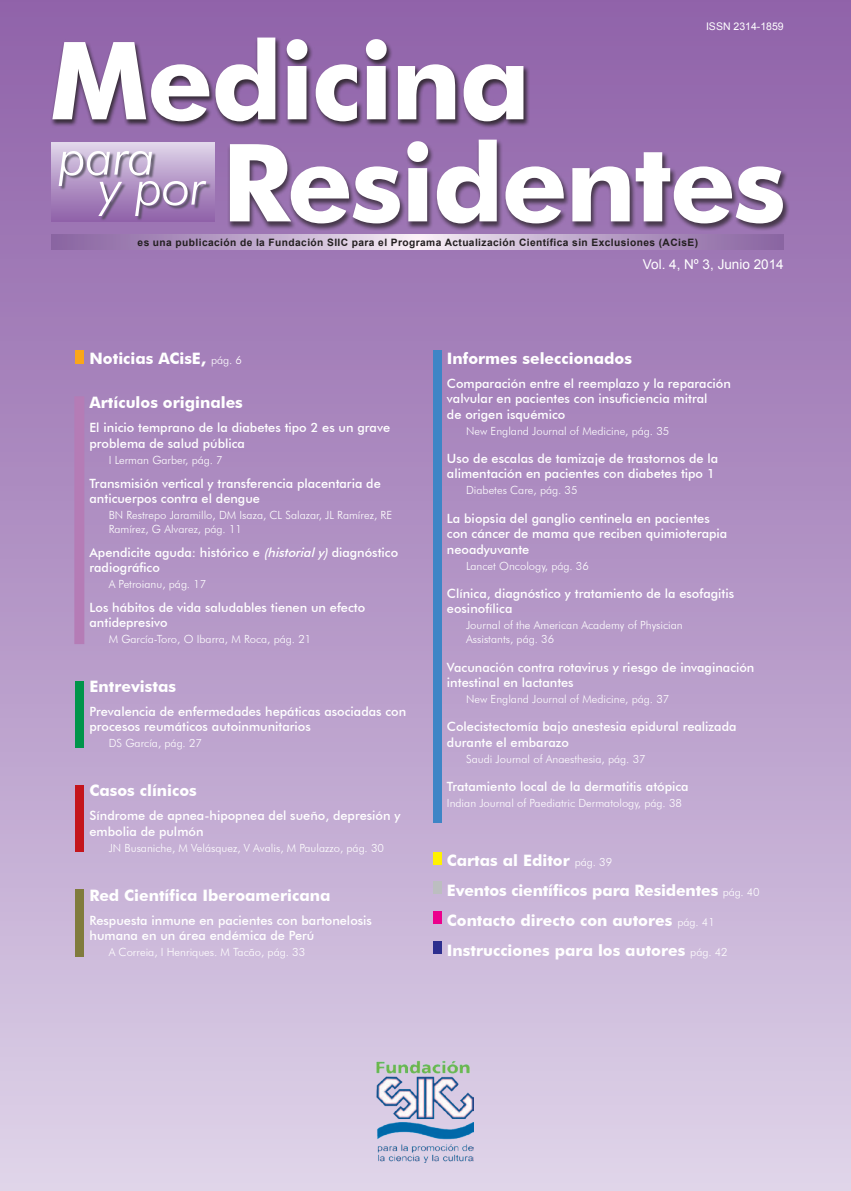
<style>
.page{position:relative;width:851px;height:1191px;background:#fff}
.page>*{position:absolute;margin:0;border:0;box-sizing:border-box;transform-origin:0 0}
.t1{font:700 108px "Futura BT";letter-spacing:-.02em;color:#fff}
.t2{font:italic 300 52.5px "Futura BT";letter-spacing:-.02em;color:#fff}
.t3{font:700 15.75px/30px "Futura BT";color:#fff}
.t4{font:13.5px "Arial";color:#fff}
.t5{font:500 12.75px/15.5px "Futura BT";color:#fff}
.t6{font:300 11.25px/13.8px "Futura BT";color:#fff}
.t7{font:10.5px "Arial";color:#fff}
.t8{font:700 10.2px "Arial";letter-spacing:.04em;color:#231f20}
.s1{font-weight:300;font-size:11.25px}
.s2{font-style:italic}
</style>
<div class="page">
<div style="left:0;top:0;width:850px;height:1191px;background:linear-gradient(to bottom,#8e60a8,#ddd1e8)"></div>
<div style="left:50px;top:36px;width:480px;height:93px;background:#231f20;opacity:.82"></div>
<div style="left:227px;top:139px;width:563px;height:92px;background:#231f20;opacity:.7"></div>
<svg style="left:52px;top:234px;width:731px;height:15px;background:#bca4c8"></svg>
<div style="left:52px;top:143px;width:162px;height:78px;background:linear-gradient(to bottom,#dfd3e9,#8e60a8)"></div>
<div style="left:60px;top:153px;width:151px;height:68px;background:#4a4853;opacity:.75"></div>
<img style="left:376px;top:1060px;width:97px;height:102px">
<div style="left:75px;top:351px;width:8px;height:13px;background:#faa61a"></div>
<div style="left:74px;top:396px;width:10px;height:248px;background:#b57cb6"></div>
<div style="left:75px;top:681px;width:8px;height:66px;background:#00944a"></div>
<div style="left:75px;top:784px;width:9px;height:67px;background:#c4151c"></div>
<div style="left:75px;top:889px;width:9px;height:67px;background:#807b3d"></div>
<div style="left:433px;top:351px;width:9px;height:472px;background:#3e85c6"></div>
<div style="left:433px;top:881px;width:9px;height:13px;background:#bcbec0"></div>
<div style="left:433px;top:852px;width:9px;height:12px;background:#fff200"></div>
<div style="left:433px;top:911px;width:9px;height:13px;background:#ec008c"></div>
<div style="left:433px;top:940px;width:9px;height:13px;background:#2d2e8e"></div>
<h1 class="t1" style="left:49px;top:15px;width:483px">Medicina</h1>
<p class="t7" style="left:706px;top:20px;width:79px">ISSN 2314-1859</p>
<h2 class="t2" style="left:58px;top:124px;width:99px">para</h2>
<h2 class="t2" style="left:99px;top:154px;width:108px">y por</h2>
<h1 class="t1" style="left:222px;top:117px;width:565px">Residentes</h1>
<p class="t8" style="left:137px;top:235px;width:562px">es una publicación de la Fundación SIIC para el Programa Actualización Científica sin Exclusiones (ACisE)</p>
<p class="t3" style="left:89px;top:343px;width:154px">Noticias ACisE, <span class="s1">pág. 6</span></p>
<p class="t3" style="left:89px;top:388px;width:155px">Artículos originales</p>
<p class="t5" style="left:89px;top:420px;width:302px">El inicio temprano de la diabetes tipo 2 es un grave problema de salud pública</p>
<p class="t6" style="left:109px;top:452px;width:116px">I Lerman Garber, pág. 7</p>
<p class="t5" style="left:89px;top:475px;width:293px">Transmisión vertical y transferencia placentaria de anticuerpos contra el dengue</p>
<p class="t6" style="left:109px;top:508px;width:285px">BN Restrepo Jaramillo, DM Isaza, CL Salazar, JL Ramírez, RE<br>Ramírez, G Alvarez, pág. 11</p>
<p class="t5" style="left:89px;top:544px;width:310px">Apendicite aguda: histórico e <span class="s2">(historialy)</span>diagnóstico radiográfico</p>
<p class="t6" style="left:109px;top:577px;width:99px">A Petroianu, pág. 17</p>
<p class="t5" style="left:89px;top:599px;width:277px">Los hábitos de vida saludables tienen un efecto antidepresivo</p>
<p class="t6" style="left:109px;top:632px;width:204px">M García-Toro, O Ibarra, M Roca, pág. 21</p>
<p class="t3" style="left:89px;top:671px;width:88px">Entrevistas</p>
<p class="t5" style="left:89px;top:704px;width:318px">Prevalencia de enfermedades hepáticas asociadas con procesos reumáticos autoinmunitarios</p>
<p class="t6" style="left:109px;top:736px;width:95px">DS García, pág. 27</p>
<p class="t3" style="left:89px;top:775px;width:109px">Casos clínicos</p>
<p class="t5" style="left:89px;top:808px;width:312px">Síndrome de apnea-hipopnea del sueño, depresión y embolia de pulmón</p>
<p class="t6" style="left:109px;top:840px;width:277px">JN Busaniche, M Velásquez, V Avalis, M Paulazzo, pág. 30</p>
<p class="t3" style="left:89px;top:880px;width:242px">Red Científica Iberoamericana</p>
<p class="t5" style="left:89px;top:912px;width:284px">Respuesta inmune en pacientes con bartonelosis humana en un área endémica de Perú</p>
<p class="t6" style="left:109px;top:945px;width:198px">A Correia, I Henriques. M Tacão, pág. 33</p>
<p class="t4" style="left:642px;top:255px;width:142px">Vol. 4, Nº 3, Junio 2014</p>
<p class="t3" style="left:447px;top:343px;width:186px">Informes seleccionados</p>
<p class="t5" style="left:447px;top:375px;width:285px">Comparación entre el reemplazo y la reparación valvular en pacientes con insuficiencia mitral<br>de origen isquémico</p>
<p class="t6" style="left:466px;top:423px;width:205px">New England Journal of Medicine, pág. 35</p>
<p class="t5" style="left:447px;top:450px;width:273px">Uso de escalas de tamizaje de trastornos de la alimentación en pacientes con diabetes tipo 1</p>
<p class="t6" style="left:466px;top:483px;width:113px">Diabetes Care, pág. 35</p>
<p class="t5" style="left:447px;top:510px;width:282px">La biopsia del ganglio centinela en pacientes con cáncer de mama que reciben quimioterapia neoadyuvante</p>
<p class="t6" style="left:466px;top:558px;width:124px">Lancet Oncology, pág. 36</p>
<p class="t5" style="left:447px;top:585px;width:289px">Clínica, diagnóstico y tratamiento de la esofagitis eosinofílica</p>
<p class="t6" style="left:466px;top:618px;width:218px">Journal of the American Academy of Physician<br>Assistants, pág. 36</p>
<p class="t5" style="left:447px;top:659px;width:309px">Vacunación contra rotavirus y riesgo de invaginación intestinal en lactantes</p>
<p class="t6" style="left:466px;top:692px;width:205px">New England Journal of Medicine, pág. 37</p>
<p class="t5" style="left:447px;top:719px;width:291px">Colecistectomía bajo anestesia epidural realizada durante el embarazo</p>
<p class="t6" style="left:466px;top:752px;width:181px">Saudi Journal of Anaesthesia, pág. 37</p>
<p class="t5" style="left:447px;top:779px;width:243px">Tratamiento local de la dermatitis atópica</p>
<p class="t6" style="left:447px;top:796px;width:236px">Indian Journal of Paediatric Dermatology, pág. 38</p>
<p class="t3" style="left:447px;top:845px;width:314px">Cartas al Editor <span class="s1">pág. 39<br></span>Eventos científicos para Residentes <span class="s1">pág. 40<br></span>Contacto directo con autores <span class="s1">pág. 41<br></span>Instrucciones para los autores <span class="s1">pág. 42</span></p>
</div>
